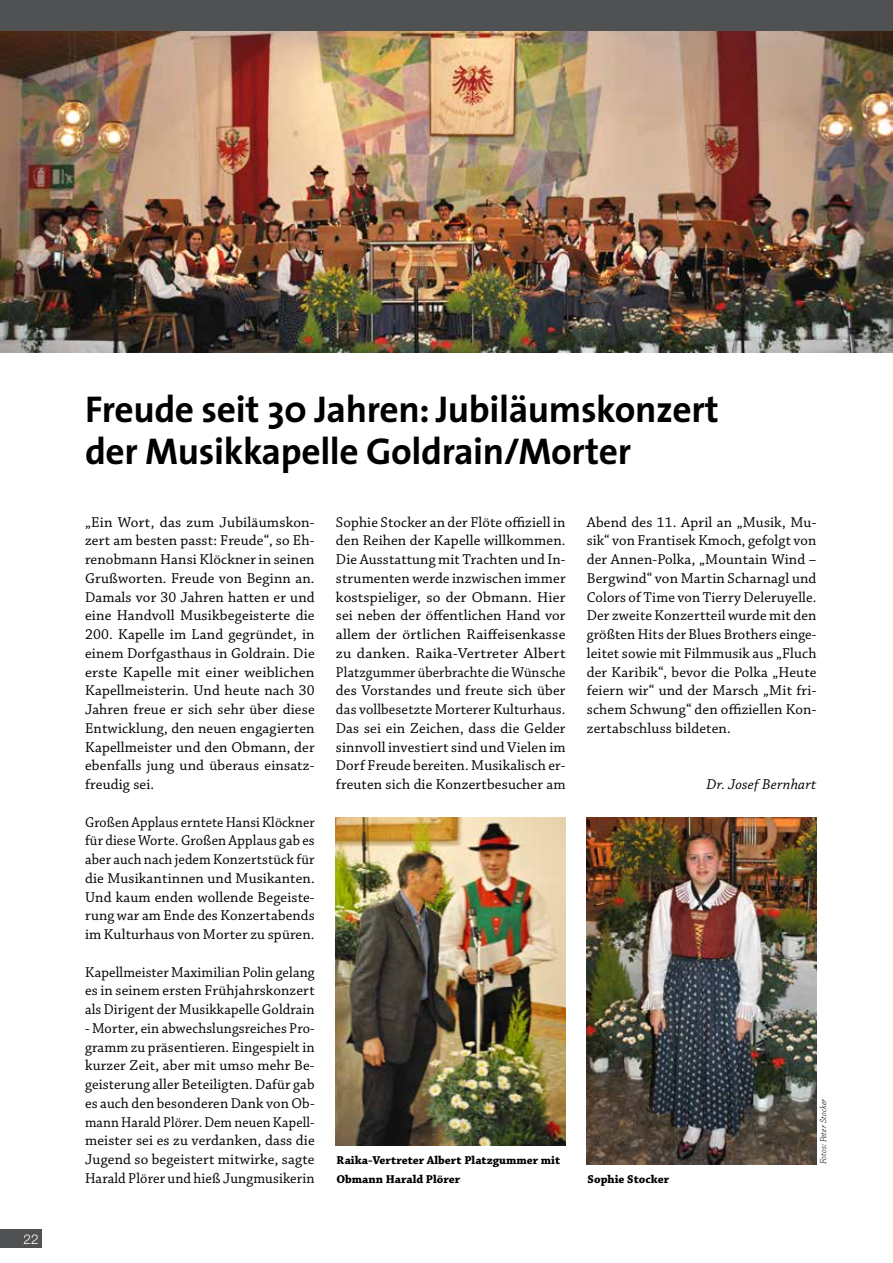
<style>
.page{position:relative;width:893px;height:1263px;background:#fff}
.page>*{position:absolute;margin:0;border:0;box-sizing:border-box;transform-origin:0 0}
.t1{font:700 37.5px/42px "The Sans";letter-spacing:-.01em;color:#000}
.t2{font:15px/18.8px "Chaparral Pro";letter-spacing:.01em;color:#000;text-align:justify}
.t3{font:15px/18.8px "Chaparral Pro";letter-spacing:.01em;color:#000;text-align:justify;scale:.96 1}
.t4{font:15px/18.8px "Chaparral Pro";letter-spacing:.01em;color:#000;text-align:justify;scale:.94 1}
.t5{font:italic 15px "Chaparral Pro";letter-spacing:.015em;color:#000}
.t6{font:300 13.5px "Helvetica Neue";color:#fff}
.t7{font:700 12px "Chaparral Pro";color:#000}
.t8{font:italic 300 9px "Chaparral Pro";color:#000}
</style>
<div class="page">
<div style="left:0;top:1229px;width:42px;height:19px;background:#505153"></div>
<div style="left:0;top:0;width:893px;height:31px;background:#505153"></div>
<img style="left:0;top:31px;width:893px;height:322px">
<img style="left:336px;top:817px;width:230px;height:328px">
<img style="left:587px;top:817px;width:229px;height:347px">
<p class="t6" style="left:24px;top:1230px;width:16px">22</p>
<h1 class="t1" style="left:85px;top:388px;width:635px">Freude seit 30 Jahren: Jubiläumskonzert der Musikkapelle Goldrain/Morter</h1>
<p class="t2" style="left:85px;top:513px;width:231px">„Ein Wort, das zum Jubiläumskon&shy;zert am besten passt: Freude“, so Eh&shy;renobmann Hansi Klöckner in seinen Grußworten. Freude von Beginn an.<br>Damals vor 30 Jahren hatten er und eine Handvoll Musikbegeisterte die 200. Kapelle im Land gegründet, in einem Dorfgasthaus in Goldrain. Die erste Kapelle mit einer weiblichen Kapellmeisterin. Und heute nach 30<br>Jahren freue er sich sehr über diese Entwicklung, den neuen engagierten Kapellmeister und den Obmann, der ebenfalls jung und überaus einsatz&shy;freudig sei.</p>
<p class="t4" style="left:85px;top:813px;width:246px">Großen Applaus erntete Hansi Klöckner für diese Worte. Großen Applaus gab es aber auch nach jedem Konzertstück für die Musikantinnen und Musikanten.<br>Und kaum enden wollende Begeiste&shy;rung war am Ende des Konzertabends im Kulturhaus von Morter zu spüren.</p>
<p class="t3" style="left:85px;top:963px;width:241px">Kapellmeister Maximilian Polin gelang es in seinem ersten Frühjahrskonzert als Dirigent der Musikkapelle Goldrain</p>
<p class="t3" style="left:85px;top:1019px;width:241px">- Morter, ein abwechslungsreiches Pro&shy;gramm zu präsentieren. Eingespielt in kurzer Zeit, aber mit umso mehr Be&shy;geisterung aller Beteiligten. Dafür gab es auch den besonderen Dank von Ob&shy;mann Harald Plörer. Dem neuen Kapell&shy;meister sei es zu verdanken, dass die Jugend so begeistert mitwirke, sagte Harald Plörer und hieß Jungmusikerin</p>
<p class="t2" style="left:336px;top:513px;width:231px">Sophie Stocker an der Flöte offiziell in den Reihen der Kapelle willkommen.<br>Die Ausstattung mit Trachten und In&shy;strumenten werde inzwischen immer kostspieliger, so der Obmann. Hier sei neben der öffentlichen Hand vor allem der örtlichen Raiffeisenkasse zu danken. Raika-Vertreter Albert Platzgummer überbrachte die Wünsche des Vorstandes und freute sich über das vollbesetzte Morterer Kulturhaus.<br>Das sei ein Zeichen, dass die Gelder sinnvoll investiert sind und Vielen im Dorf Freude bereiten. Musikalisch er&shy;freuten sich die Konzertbesucher am</p>
<p class="t2" style="left:587px;top:513px;width:231px">Abend des 11. April an „Musik, Mu&shy;sik“ von Frantisek Kmoch, gefolgt von der Annen-Polka, „Mountain Wind – Bergwind“ von Martin Scharnagl und Colors of Time von Tierry Deleruyelle.<br>Der zweite Konzertteil wurde mit den größten Hits der Blues Brothers einge&shy;leitet sowie mit Filmmusik aus „Fluch der Karibik“, bevor die Polka „Heute feiern wir“ und der Marsch „Mit fri&shy;schem Schwung“ den offiziellen Kon&shy;zertabschluss bildeten.</p>
<p class="t5" style="left:707px;top:776px;width:111px">Dr. Josef Bernhart</p>
<p class="t7" style="left:337px;top:1153px;width:225px">Raika-Vertreter Albert Platzgummer mit</p>
<p class="t7" style="left:336px;top:1172px;width:125px">Obmann Harald Plörer</p>
<p class="t7" style="left:588px;top:1172px;width:83px">Sophie Stocker</p>
<p class="t8" style="left:819px;top:1164px;width:67px;rotate:-90deg">Fotos: Peter Stocker</p>
</div>
